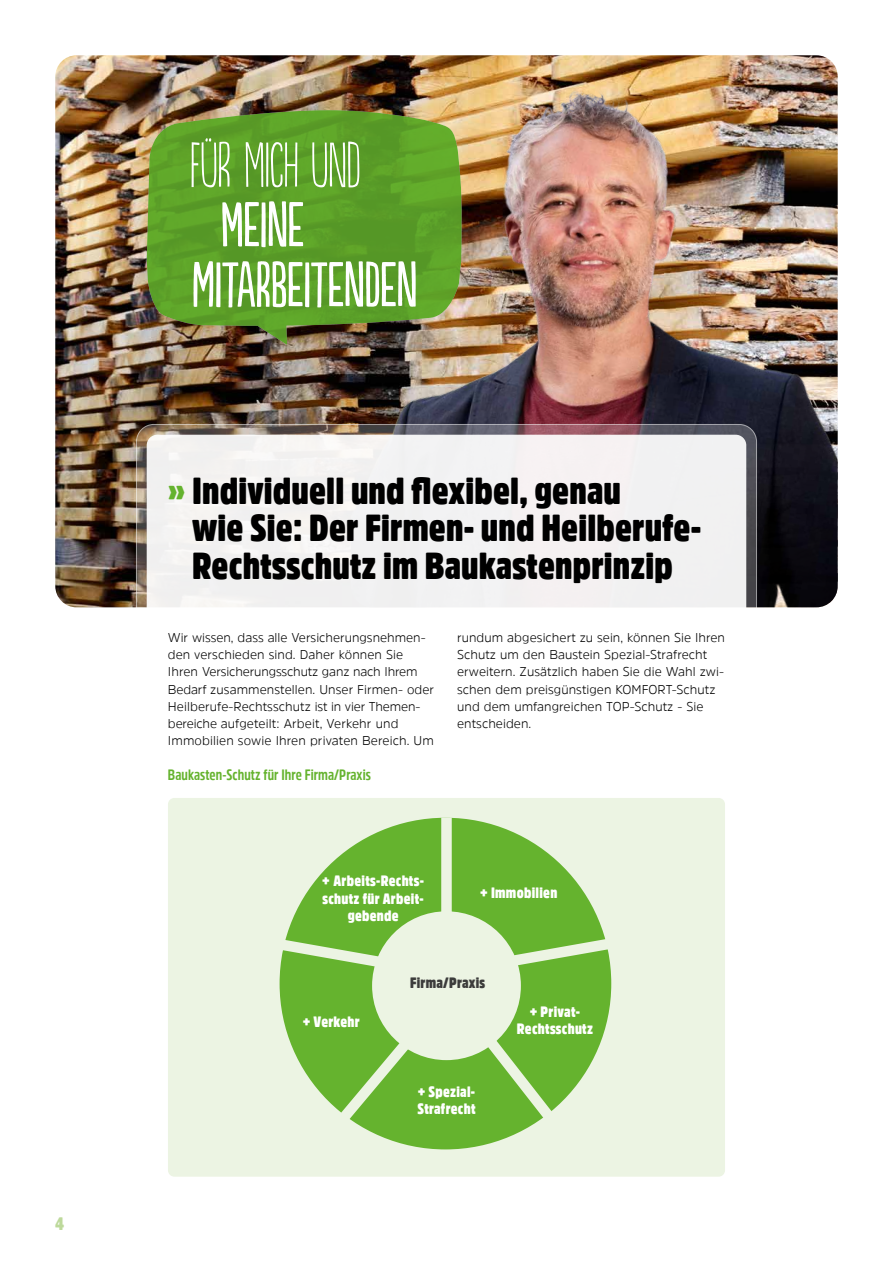
<style>
.page{position:relative;width:893px;height:1263px;background:#fff}
.page>*{position:absolute;margin:0;border:0;box-sizing:border-box;transform-origin:0 0}
.t1{font:60px/60px "Populaire";letter-spacing:-.02em;color:#fff}
.t2{font:300 60px "Populaire";letter-spacing:-.02em;color:#fff}
.t3{font:900 37.5px/37.5px "Amsi Pro Cond";letter-spacing:.005em;color:#000}
.t4{font:900 18px "Amsi Pro Cond";color:#bdd99b}
.t5{font:900 15px/17.2px "Amsi Pro Cond";letter-spacing:.02em;color:#fff;text-align:center}
.t6{font:700 15px "Amsi Pro Cond";letter-spacing:.005em;color:#65b32e}
.t7{font:900 15px "Amsi Pro Cond";letter-spacing:.02em;color:#3c3c3b}
.t8{font:300 12.75px/17.2px "Amsi Pro";letter-spacing:.005em;color:#000}
.s1{color:#65b32e}
</style>
<div class="page">
<img style="left:55px;top:55px;width:296px;height:552px">
<img style="left:351px;top:55px;width:487px;height:552px">
<svg style="left:147px;top:110px;width:316px;height:219px;background:#609c2c"></svg>
<svg style="left:254px;top:323px;width:33px;height:22px"></svg>
<svg style="left:136px;top:424px;width:621px;height:321px"></svg>
<div style="left:147px;top:435px;width:599px;height:300px;background:#f6f3f3;border-radius:11px"></div>
<div style="left:168px;top:798px;width:557px;height:379px;background:#ecf4e3;border-radius:6px"></div>
<div style="left:280px;top:818px;width:331px;height:331px;background:#65b32e;border-radius:50%"></div>
<div style="left:372px;top:911px;width:149px;height:149px;background:#ecf4e3;border-radius:50%"></div>
<div style="left:441px;top:817px;width:11px;height:152px;background:#ecf4e3"></div>
<svg style="left:279px;top:929px;width:120px;height:51px"></svg>
<svg style="left:299px;top:1022px;width:127px;height:127px"></svg>
<svg style="left:470px;top:1019px;width:124px;height:129px"></svg>
<svg style="left:492px;top:927px;width:120px;height:51px"></svg>
<h3 class="t4" style="left:55px;top:1210px;width:10px">4</h3>
<h1 class="t2" style="left:190px;top:135px;width:173px">FÜR MICH UND</h1>
<h1 class="t1" style="left:191px;top:198px;width:227px;text-indent:28px">MEINE<br>MITARBEITENDEN</h1>
<h2 class="t3" style="left:192px;top:471px;width:511px;text-indent:-24px"><span class="s1">»</span> Individuell und flexibel, genau<br>wie Sie: Der Firmen- und Heilberufe-<br>Rechtsschutz im Baukastenprinzip</h2>
<p class="t8" style="left:168px;top:628px;width:268px">Wir wissen, dass alle Versicherungsnehmen&shy;den verschieden sind. Daher können Sie Ihren Versicherungsschutz ganz nach Ihrem Bedarf zusammenstellen. Unser Firmen- oder Heilberufe-Rechtsschutz ist in vier Themen&shy;bereiche aufgeteilt: Arbeit, Verkehr und Immobilien sowie Ihren privaten Bereich. Um</p>
<p class="t6" style="left:168px;top:764px;width:204px">Baukasten-Schutz für Ihre Firma/Praxis</p>
<p class="t8" style="left:457px;top:628px;width:269px">rundum abgesichert zu sein, können Sie Ihren Schutz um den Baustein Spezial-Strafrecht erweitern. Zusätzlich haben Sie die Wahl zwi&shy;schen dem preisgünstigen KOMFORT-Schutz und dem umfangreichen TOP-Schutz - Sie entscheiden.</p>
<p class="t5" style="left:322px;top:872px;width:103px">+ Arbeits-Rechts&shy;schutz für Arbeit&shy;gebende</p>
<p class="t5" style="left:480px;top:884px;width:79px">+ Immobilien</p>
<p class="t5" style="left:303px;top:1012px;width:59px">+ Verkehr</p>
<p class="t7" style="left:410px;top:972px;width:77px">Firma/Praxis</p>
<p class="t5" style="left:417px;top:1082px;width:60px;text-align:left">+ Spezial-<br>Strafrecht</p>
<p class="t5" style="left:517px;top:1002px;width:78px">+ Privat-<br>Rechtsschutz</p>
</div>
